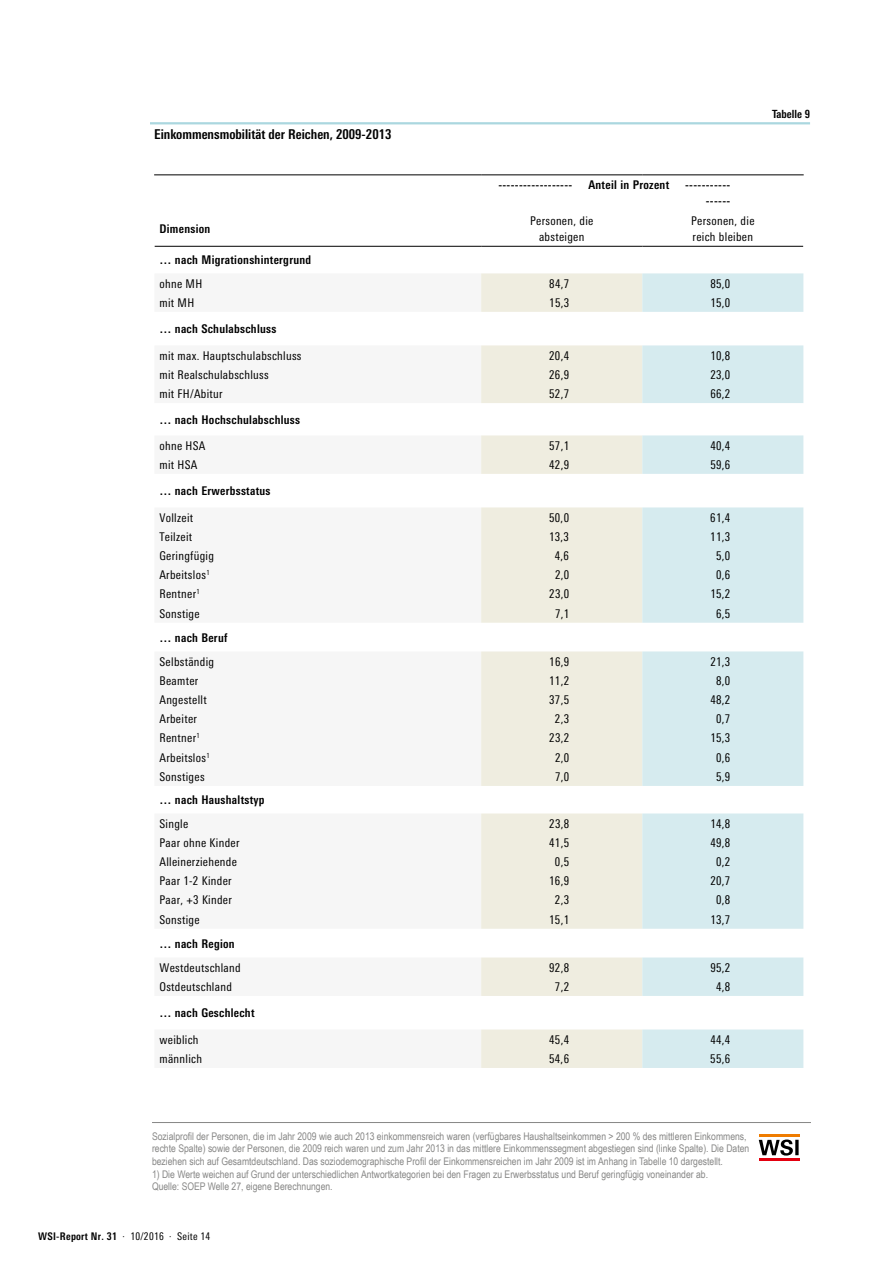
<style>
.page{position:relative;width:893px;height:1263px;background:#fff}
.page>*{position:absolute;margin:0;border:0;box-sizing:border-box;transform-origin:0 0}
.t1{font:700 condensed 13.5px "Univers Next Pro";color:#000}
.t2{font:condensed 12px/16.5px "Univers Next Pro";letter-spacing:.025em;color:#000}
.t3{font:700 condensed 12px/16.5px "Univers Next Pro";letter-spacing:.025em;color:#000}
.t4{font:700 condensed 11.25px "Univers Next Pro";color:#000}
.t5{font:10.5px/12.6px "Arial Narrow";color:#878786}
.t6{font:condensed 10.5px "Univers Next Pro";letter-spacing:.025em;color:#000}
.s1{font-weight:400}
.s2{font-weight:700}
</style>
<div class="page">
<hr style="left:151px;top:122px;width:659px;height:2px;background:#abd7df">
<hr style="left:152px;top:1122px;width:658px;height:1px;background:#878786">
<svg style="left:481px;top:273px;width:161px;height:795px;fill:#efede0"></svg>
<svg style="left:642px;top:273px;width:161px;height:795px;fill:#d6ebef"></svg>
<hr style="left:154px;top:175px;width:327px;height:1px;background:#000">
<hr style="left:481px;top:175px;width:161px;height:1px;background:#000">
<hr style="left:642px;top:175px;width:162px;height:1px;background:#000">
<hr style="left:155px;top:246px;width:326px;height:1px;background:#000">
<hr style="left:481px;top:246px;width:161px;height:1px;background:#000">
<hr style="left:642px;top:246px;width:161px;height:1px;background:#000">
<svg style="left:758px;top:1136px;width:42px;height:23px"></svg>
<hr style="left:759px;top:1134px;width:41px;height:2px;background:#ef7c00">
<hr style="left:759px;top:1159px;width:41px;height:2px;background:#e3000f">
<svg style="left:759px;top:1139px;width:40px;height:16px"></svg>
<p class="t1" style="left:154px;top:126px;width:239px">Einkommensmobilität der Reichen, 2009-2013</p>
<p class="t3" style="left:498px;top:176px;width:76px">------------------</p>
<p class="t3" style="left:588px;top:176px;width:82px">Anteil in Prozent</p>
<p class="t3" style="left:685px;top:176px;width:47px;text-align:right">----------- ------</p>
<p class="t3" style="left:159px;top:220px;width:52px">Dimension</p>
<p class="t2" style="left:530px;top:212px;width:65px;text-align:center">Personen, die absteigen</p>
<p class="t2" style="left:691px;top:212px;width:65px">Personen, die reich bleiben</p>
<p class="t3" style="left:160px;top:248px;width:153px;line-height:23.1px">… nach Migrationshintergrund <span class="s1">ohne MH</span></p>
<p class="t2" style="left:549px;top:275px;width:21px">84,7</p>
<p class="t2" style="left:710px;top:275px;width:21px">85,0</p>
<p class="t2" style="left:159px;top:294px;width:36px">mit MH</p>
<p class="t2" style="left:549px;top:294px;width:21px">15,3</p>
<p class="t2" style="left:710px;top:294px;width:21px">15,0</p>
<p class="t2" style="left:159px;top:316px;width:144px;line-height:26.4px"><span class="s2">… nach Schulabschluss<br></span>mit max. Hauptschulabschluss</p>
<p class="t2" style="left:549px;top:347px;width:21px">20,4</p>
<p class="t2" style="left:710px;top:347px;width:21px">10,8</p>
<p class="t2" style="left:159px;top:366px;width:111px">mit Realschulabschluss</p>
<p class="t2" style="left:549px;top:366px;width:21px">26,9</p>
<p class="t2" style="left:710px;top:366px;width:21px">23,0</p>
<p class="t2" style="left:159px;top:385px;width:65px">mit FH/Abitur</p>
<p class="t2" style="left:549px;top:385px;width:21px">52,7</p>
<p class="t2" style="left:710px;top:385px;width:21px">66,2</p>
<p class="t3" style="left:159px;top:406px;width:142px;line-height:25.8px">… nach Hochschulabschluss <span class="s1">ohne HSA</span></p>
<p class="t2" style="left:549px;top:437px;width:21px">57,1</p>
<p class="t2" style="left:710px;top:437px;width:21px">40,4</p>
<p class="t2" style="left:159px;top:456px;width:39px">mit HSA</p>
<p class="t2" style="left:549px;top:456px;width:21px">42,9</p>
<p class="t2" style="left:710px;top:456px;width:21px">59,6</p>
<p class="t3" style="left:159px;top:482px;width:113px">… nach Erwerbsstatus</p>
<p class="t2" style="left:159px;top:509px;width:35px">Vollzeit</p>
<p class="t2" style="left:549px;top:509px;width:21px">50,0</p>
<p class="t2" style="left:710px;top:509px;width:21px">61,4</p>
<p class="t2" style="left:159px;top:528px;width:34px">Teilzeit</p>
<p class="t2" style="left:549px;top:528px;width:21px">13,3</p>
<p class="t2" style="left:710px;top:528px;width:21px">11,3</p>
<p class="t2" style="left:159px;top:547px;width:56px">Geringfügig</p>
<p class="t2" style="left:555px;top:547px;width:16px">4,6</p>
<p class="t2" style="left:716px;top:547px;width:16px">5,0</p>
<p class="t2" style="left:159px;top:567px;width:52px">Arbeitslos<sup>1</sup></p>
<p class="t2" style="left:555px;top:567px;width:16px">2,0</p>
<p class="t2" style="left:716px;top:567px;width:16px">0,6</p>
<p class="t2" style="left:159px;top:586px;width:42px">Rentner<sup>1</sup></p>
<p class="t2" style="left:549px;top:586px;width:21px">23,0</p>
<p class="t2" style="left:710px;top:586px;width:21px">15,2</p>
<p class="t2" style="left:159px;top:605px;width:42px">Sonstige</p>
<p class="t2" style="left:555px;top:605px;width:16px">7,1</p>
<p class="t2" style="left:716px;top:605px;width:16px">6,5</p>
<p class="t2" style="left:159px;top:625px;width:69px;line-height:24px"><span class="s2">… nach Beruf<br></span>Selbständig</p>
<p class="t2" style="left:549px;top:653px;width:21px">16,9</p>
<p class="t2" style="left:710px;top:653px;width:21px">21,3</p>
<p class="t2" style="left:159px;top:672px;width:40px">Beamter</p>
<p class="t2" style="left:549px;top:672px;width:21px">11,2</p>
<p class="t2" style="left:716px;top:672px;width:16px">8,0</p>
<p class="t2" style="left:159px;top:691px;width:49px">Angestellt</p>
<p class="t2" style="left:549px;top:691px;width:21px">37,5</p>
<p class="t2" style="left:710px;top:691px;width:21px">48,2</p>
<p class="t2" style="left:159px;top:711px;width:39px">Arbeiter</p>
<p class="t2" style="left:555px;top:711px;width:16px">2,3</p>
<p class="t2" style="left:716px;top:711px;width:16px">0,7</p>
<p class="t2" style="left:159px;top:730px;width:42px">Rentner<sup>1</sup></p>
<p class="t2" style="left:549px;top:730px;width:21px">23,2</p>
<p class="t2" style="left:710px;top:730px;width:21px">15,3</p>
<p class="t2" style="left:159px;top:749px;width:51px">Arbeitslos<sup>1</sup></p>
<p class="t2" style="left:555px;top:749px;width:16px">2,0</p>
<p class="t2" style="left:716px;top:749px;width:16px">0,6</p>
<p class="t2" style="left:159px;top:768px;width:47px">Sonstiges</p>
<p class="t2" style="left:555px;top:768px;width:16px">7,0</p>
<p class="t2" style="left:716px;top:768px;width:16px">5,9</p>
<p class="t3" style="left:159px;top:788px;width:107px;line-height:23.4px">… nach Haushaltstyp<br><span class="s1">Single</span></p>
<p class="t2" style="left:549px;top:815px;width:21px">23,8</p>
<p class="t2" style="left:710px;top:815px;width:21px">14,8</p>
<p class="t2" style="left:159px;top:834px;width:82px">Paar ohne Kinder</p>
<p class="t2" style="left:549px;top:834px;width:21px">41,5</p>
<p class="t2" style="left:710px;top:834px;width:21px">49,8</p>
<p class="t2" style="left:159px;top:853px;width:79px">Alleinerziehende</p>
<p class="t2" style="left:555px;top:853px;width:16px">0,5</p>
<p class="t2" style="left:716px;top:853px;width:16px">0,2</p>
<p class="t2" style="left:159px;top:873px;width:74px">Paar 1-2 Kinder</p>
<p class="t2" style="left:549px;top:873px;width:21px">16,9</p>
<p class="t2" style="left:710px;top:873px;width:21px">20,7</p>
<p class="t2" style="left:159px;top:892px;width:74px">Paar, +3 Kinder</p>
<p class="t2" style="left:555px;top:892px;width:16px">2,3</p>
<p class="t2" style="left:716px;top:892px;width:16px">0,8</p>
<p class="t2" style="left:159px;top:911px;width:42px">Sonstige</p>
<p class="t2" style="left:549px;top:911px;width:21px">15,1</p>
<p class="t2" style="left:710px;top:911px;width:21px">13,7</p>
<p class="t2" style="left:159px;top:931px;width:83px;line-height:24px"><span class="s2">… nach Region<br></span>Westdeutschland</p>
<p class="t2" style="left:549px;top:959px;width:21px">92,8</p>
<p class="t2" style="left:710px;top:959px;width:21px">95,2</p>
<p class="t2" style="left:159px;top:978px;width:74px">Ostdeutschland</p>
<p class="t2" style="left:555px;top:978px;width:16px">7,2</p>
<p class="t2" style="left:716px;top:978px;width:16px">4,8</p>
<p class="t3" style="left:159px;top:1004px;width:97px">… nach Geschlecht</p>
<p class="t2" style="left:159px;top:1031px;width:41px">weiblich</p>
<p class="t2" style="left:549px;top:1031px;width:21px">45,4</p>
<p class="t2" style="left:710px;top:1031px;width:21px">44,4</p>
<p class="t2" style="left:159px;top:1050px;width:44px">männlich</p>
<p class="t2" style="left:549px;top:1050px;width:21px">54,6</p>
<p class="t2" style="left:710px;top:1050px;width:21px">55,6</p>
<p class="t4" style="left:772px;top:107px;width:39px">Tabelle 9</p>
<p class="t5" style="left:152px;top:1129px;width:599px">Sozialprofil der Personen, die im Jahr 2009 wie auch 2013 einkommensreich waren (verfügbares Haushaltseinkommen &gt; 200 % des mittleren Einkommens, rechte Spalte) sowie der Personen, die 2009 reich waren und zum Jahr 2013 in das mittlere Einkommenssegment abgestiegen sind (linke Spalte). Die Daten beziehen sich auf Gesamtdeutschland. Das soziodemographische Profil der Einkommensreichen im Jahr 2009 ist im Anhang in Tabelle 10 dargestellt.</p>
<p class="t5" style="left:152px;top:1167px;width:558px">1) Die Werte weichen auf Grund der unterschiedlichen Antwortkategorien bei den Fragen zu Erwerbsstatus und Beruf geringfügig voneinander ab.<br>Quelle: SOEP Welle 27, eigene Berechnungen.</p>
<p class="t6" style="left:38px;top:1230px;width:174px"><span class="s2">WSI-Report Nr. 31</span> · 10/2016 · Seite 14</p>
</div>
